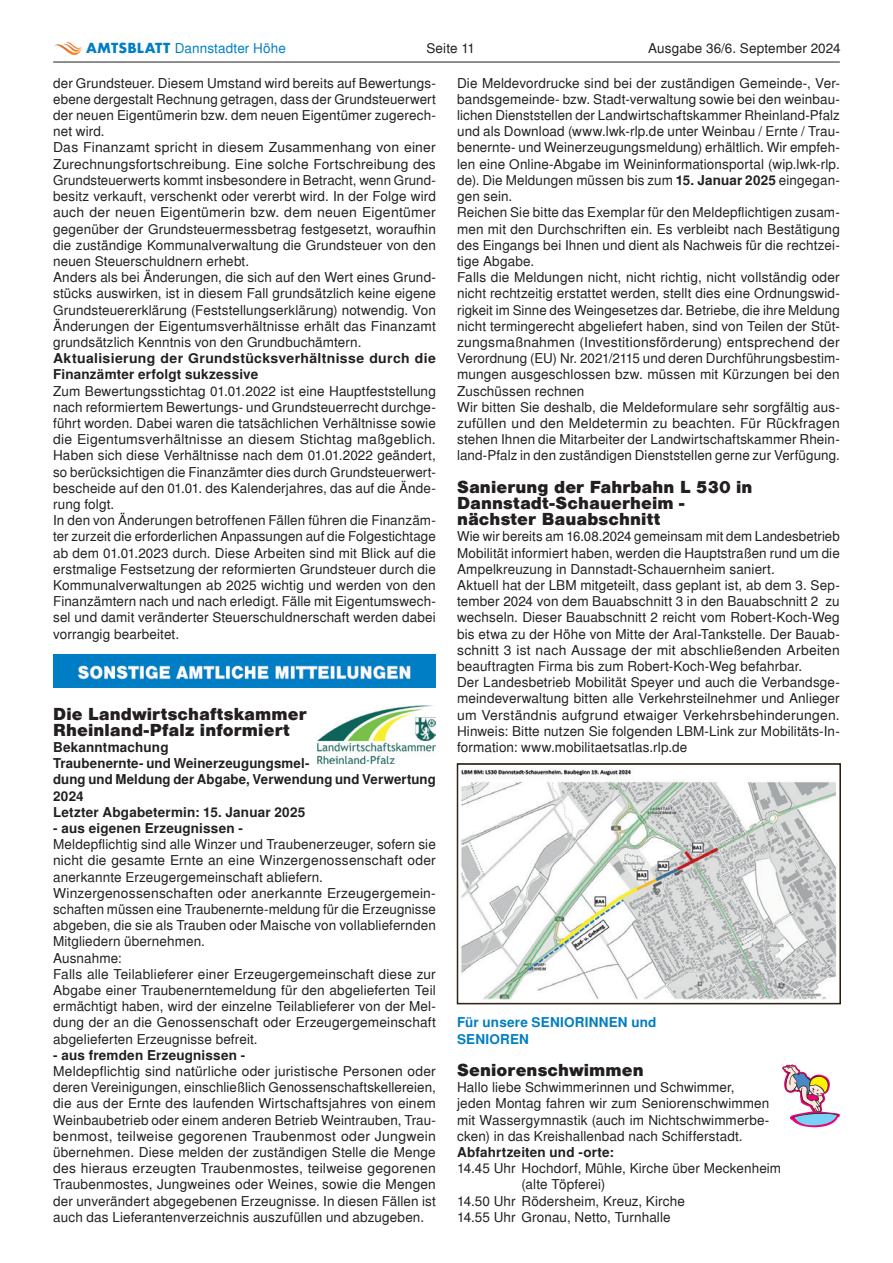
<style>
.page{position:relative;width:893px;height:1263px;background:#fff}
.page>*{position:absolute;margin:0;border:0;box-sizing:border-box;transform-origin:0 0}
._300_headline{font:700 18px "Sans LH";letter-spacing:.005em;color:#231f20}
._100_bodycopy{font:700 18px "Sans LH";letter-spacing:.005em;color:#231f20}
._100_bodycopy-2{font:13.5px/16.2px "Sans";letter-spacing:.01em;color:#231f20;text-align:justify}
._100_bodycopy-3{font:700 13.5px/16.2px "Sans";letter-spacing:.015em;color:#231f20}
._100_bodycopy-4{font:700 13.5px/16.2px "Sans";letter-spacing:.015em;color:#231f20;scale:1.04 1}
._100_bodycopy-5{font:700 13.5px "Sans";letter-spacing:.015em;color:#007ec2}
.t1{font:13.5px "Sans";letter-spacing:.01em;color:#007ec5}
.s1{font-family:"Futura";font-weight:700}
.s2{font-weight:700}
</style>
<div class="page">
<hr style="left:53px;top:62px;width:787px;height:1px;background:#231f20">
<img style="left:54px;top:41px;width:28px;height:14px">
<img style="left:53px;top:654px;width:382px;height:33px">
<img style="left:318px;top:705px;width:118px;height:59px">
<svg style="left:457px;top:763px;width:384px;height:241px"></svg>
<div style="left:458px;top:764px;width:382px;height:239px;border:1px solid #261a0d"></div>
<svg style="left:782px;top:1064px;width:58px;height:63px"></svg>
<p class="t1" style="left:86px;top:40px;width:201px"><span class="s1">AMTSBLATT</span> Dannstadter Höhe</p>
<p class="_100_bodycopy-2" style="left:426px;top:40px;width:50px">Seite 11</p>
<p class="_100_bodycopy-2" style="left:648px;top:40px;width:194px">Ausgabe 36/6. September 2024</p>
<p class="_100_bodycopy-2" style="left:53px;top:75px;width:384px">der Grundsteuer. Diesem Umstand wird bereits auf Bewertungs&shy;ebene dergestalt Rechnung getragen, dass der Grundsteuerwert der neuen Eigentümerin bzw. dem neuen Eigentümer zugerech&shy;net wird.</p>
<p class="_100_bodycopy-2" style="left:53px;top:140px;width:384px">Das Finanzamt spricht in diesem Zusammenhang von einer Zurechnungsfortschreibung. Eine solche Fortschreibung des Grundsteuerwerts kommt insbesondere in Betracht, wenn Grund&shy;besitz verkauft, verschenkt oder vererbt wird. In der Folge wird auch der neuen Eigentümerin bzw. dem neuen Eigentümer gegenüber der Grundsteuermessbetrag festgesetzt, woraufhin die zuständige Kommunalverwaltung die Grundsteuer von den neuen Steuerschuldnern erhebt.</p>
<p class="_100_bodycopy-2" style="left:53px;top:269px;width:384px">Anders als bei Änderungen, die sich auf den Wert eines Grund&shy;stücks auswirken, ist in diesem Fall grundsätzlich keine eigene Grundsteuererklärung (Feststellungserklärung) notwendig. Von Änderungen der Eigentumsverhältnisse erhält das Finanzamt grundsätzlich Kenntnis von den Grundbuchämtern.</p>
<p class="_100_bodycopy-4" style="left:53px;top:350px;width:369px">Aktualisierung der Grundstücksverhältnisse durch die<br>Finanzämter erfolgt sukzessive</p>
<p class="_100_bodycopy-2" style="left:53px;top:383px;width:384px">Zum Bewertungsstichtag 01.01.2022 ist eine Hauptfeststellung nach reformiertem Bewertungs- und Grundsteuerrecht durchge&shy;führt worden. Dabei waren die tatsächlichen Verhältnisse sowie die Eigentumsverhältnisse an diesem Stichtag maßgeblich.<br>Haben sich diese Verhältnisse nach dem 01.01.2022 geändert, so berücksichtigen die Finanzämter dies durch Grundsteuerwert&shy;bescheide auf den 01.01. des Kalenderjahres, das auf die Ände&shy;rung folgt.</p>
<p class="_100_bodycopy-2" style="left:53px;top:512px;width:384px">In den von Änderungen betroffenen Fällen führen die Finanzäm&shy;ter zurzeit die erforderlichen Anpassungen auf die Folgestichtage ab dem 01.01.2023 durch. Diese Arbeiten sind mit Blick auf die erstmalige Festsetzung der reformierten Grundsteuer durch die Kommunalverwaltungen ab 2025 wichtig und werden von den Finanzämtern nach und nach erledigt. Fälle mit Eigentumswech&shy;sel und damit veränderter Steuerschuldnerschaft werden dabei vorrangig bearbeitet.</p>
<p class="_100_bodycopy-2" style="left:457px;top:75px;width:384px">Die Meldevordrucke sind bei der zuständigen Gemeinde-, Ver&shy;bandsgemeinde- bzw. Stadt-verwaltung sowie bei den weinbau&shy;lichen Dienststellen der Landwirtschaftskammer Rheinland-Pfalz und als Download (www.lwk-rlp.de unter Weinbau / Ernte / Trau&shy;benernte- und Weinerzeugungsmeldung) erhältlich. Wir empfeh&shy;len eine Online-Abgabe im Weininformationsportal (wip.lwk-rlp. de). Die Meldungen müssen bis zum <span class="s2">15. Januar 2025</span> eingegan&shy;gen sein.</p>
<p class="_100_bodycopy-2" style="left:457px;top:204px;width:384px">Reichen Sie bitte das Exemplar für den Meldepflichtigen zusam&shy;men mit den Durchschriften ein. Es verbleibt nach Bestätigung des Eingangs bei Ihnen und dient als Nachweis für die rechtzei&shy;tige Abgabe.</p>
<p class="_100_bodycopy-2" style="left:457px;top:269px;width:384px">Falls die Meldungen nicht, nicht richtig, nicht vollständig oder nicht rechtzeitig erstattet werden, stellt dies eine Ordnungswid&shy;rigkeit im Sinne des Weingesetzes dar. Betriebe, die ihre Meldung nicht termingerecht abgeliefert haben, sind von Teilen der Stüt&shy;zungsmaßnahmen (Investitionsförderung) entsprechend der Verordnung (EU) Nr. 2021/2115 und deren Durchführungsbestim&shy;mungen ausgeschlossen bzw. müssen mit Kürzungen bei den Zuschüssen rechnen</p>
<p class="_100_bodycopy-2" style="left:457px;top:399px;width:384px">Wir bitten Sie deshalb, die Meldeformulare sehr sorgfältig aus&shy;zufüllen und den Meldetermin zu beachten. Für Rückfragen stehen Ihnen die Mitarbeiter der Landwirtschaftskammer Rhein&shy;land-Pfalz in den zuständigen Dienststellen gerne zur Verfügung.</p>
<p class="_300_headline" style="left:457px;top:476px;width:297px">Sanierung der Fahrbahn L 530 in</p>
<p class="_300_headline" style="left:457px;top:493px;width:229px">Dannstadt-Schauerheim -</p>
<p class="_300_headline" style="left:457px;top:509px;width:205px">nächster Bauabschnitt</p>
<p class="_100_bodycopy-2" style="left:457px;top:528px;width:384px">Wie wir bereits am 16.08.2024 gemeinsam mit dem Landesbetrieb Mobilität informiert haben, werden die Hauptstraßen rund um die Ampelkreuzung in Dannstadt-Schauernheim saniert.</p>
<p class="_100_bodycopy-2" style="left:457px;top:577px;width:384px">Aktuell hat der LBM mitgeteilt, dass geplant ist, ab dem 3. Sep&shy;tember 2024 von dem Bauabschnitt 3 in den Bauabschnitt 2 zu wechseln. Dieser Bauabschnitt 2 reicht vom Robert-Koch-Weg bis etwa zu der Höhe von Mitte der Aral-Tankstelle. Der Bauab&shy;schnitt 3 ist nach Aussage der mit abschließenden Arbeiten beauftragten Firma bis zum Robert-Koch-Weg befahrbar.</p>
<p class="_100_bodycopy-2" style="left:457px;top:674px;width:384px">Der Landesbetrieb Mobilität Speyer und auch die Verbandsge&shy;meindeverwaltung bitten alle Verkehrsteilnehmer und Anlieger um Verständnis aufgrund etwaiger Verkehrsbehinderungen.<br>Hinweis: Bitte nutzen Sie folgenden LBM-Link zur Mobilitäts-In&shy;formation: www.mobilitaetsatlas.rlp.de</p>
<p class="_300_headline" style="left:53px;top:703px;width:255px">Die Landwirtschaftskammer</p>
<p class="_300_headline" style="left:53px;top:719px;width:238px">Rheinland-Pfalz informiert</p>
<p class="_100_bodycopy-3" style="left:53px;top:739px;width:117px">Bekanntmachung</p>
<p class="_100_bodycopy-3" style="left:53px;top:755px;width:384px">Traubenernte- und Weinerzeugungsmel-<br>dung und Meldung der Abgabe, Verwendung und Verwertung<br>2024</p>
<p class="_100_bodycopy-3" style="left:53px;top:804px;width:254px">Letzter Abgabetermin: 15. Januar 2025</p>
<p class="_100_bodycopy-3" style="left:53px;top:820px;width:191px">- aus eigenen Erzeugnissen -</p>
<p class="_100_bodycopy-2" style="left:53px;top:836px;width:384px">Meldepflichtig sind alle Winzer und Traubenerzeuger, sofern sie nicht die gesamte Ernte an eine Winzergenossenschaft oder anerkannte Erzeugergemeinschaft abliefern.</p>
<p class="_100_bodycopy-2" style="left:53px;top:885px;width:384px">Winzergenossenschaften oder anerkannte Erzeugergemein&shy;schaften müssen eine Traubenernte-meldung für die Erzeugnisse abgeben, die sie als Trauben oder Maische von vollabliefernden Mitgliedern übernehmen.</p>
<p class="_100_bodycopy-2" style="left:53px;top:950px;width:70px">Ausnahme:</p>
<p class="_100_bodycopy-2" style="left:53px;top:966px;width:384px">Falls alle Teilablieferer einer Erzeugergemeinschaft diese zur Abgabe einer Traubenerntemeldung für den abgelieferten Teil ermächtigt haben, wird der einzelne Teilablieferer von der Mel&shy;dung der an die Genossenschaft oder Erzeugergemeinschaft abgelieferten Erzeugnisse befreit.</p>
<p class="_100_bodycopy-3" style="left:53px;top:1047px;width:194px">- aus fremden Erzeugnissen -</p>
<p class="_100_bodycopy-2" style="left:53px;top:1063px;width:384px">Meldepflichtig sind natürliche oder juristische Personen oder deren Vereinigungen, einschließlich Genossenschaftskellereien, die aus der Ernte des laufenden Wirtschaftsjahres von einem Weinbaubetrieb oder einem anderen Betrieb Weintrauben, Trau&shy;benmost, teilweise gegorenen Traubenmost oder Jungwein übernehmen. Diese melden der zuständigen Stelle die Menge des hieraus erzeugten Traubenmostes, teilweise gegorenen Traubenmostes, Jungweines oder Weines, sowie die Mengen der unverändert abgegebenen Erzeugnisse. In diesen Fällen ist auch das Lieferantenverzeichnis auszufüllen und abzugeben.</p>
<p class="_100_bodycopy-5" style="left:457px;top:1015px;width:201px">Für unsere SENIORINNEN und</p>
<p class="_100_bodycopy-5" style="left:457px;top:1031px;width:73px">SENIOREN</p>
<p class="_100_bodycopy" style="left:457px;top:1060px;width:188px">Seniorenschwimmen</p>
<p class="_100_bodycopy-2" style="left:457px;top:1079px;width:279px">Hallo liebe Schwimmerinnen und Schwimmer,</p>
<p class="_100_bodycopy-2" style="left:457px;top:1095px;width:314px">jeden Montag fahren wir zum Seniorenschwimmen mit Wassergymnastik (auch im Nichtschwimmerbe&shy;cken) in das Kreishallenbad nach Schifferstadt.</p>
<p class="_100_bodycopy-3" style="left:457px;top:1144px;width:158px">Abfahrtzeiten und -orte:</p>
<p class="_100_bodycopy-2" style="left:457px;top:1160px;width:326px">14.45 Uhr Hochdorf, Mühle, Kirche über Meckenheim</p>
<p class="_100_bodycopy-2" style="left:522px;top:1176px;width:85px">(alte Töpferei)</p>
<p class="_100_bodycopy-2" style="left:457px;top:1193px;width:229px">14.50 Uhr Rödersheim, Kreuz, Kirche</p>
<p class="_100_bodycopy-2" style="left:457px;top:1209px;width:215px">14.55 Uhr Gronau, Netto, Turnhalle</p>
</div>
